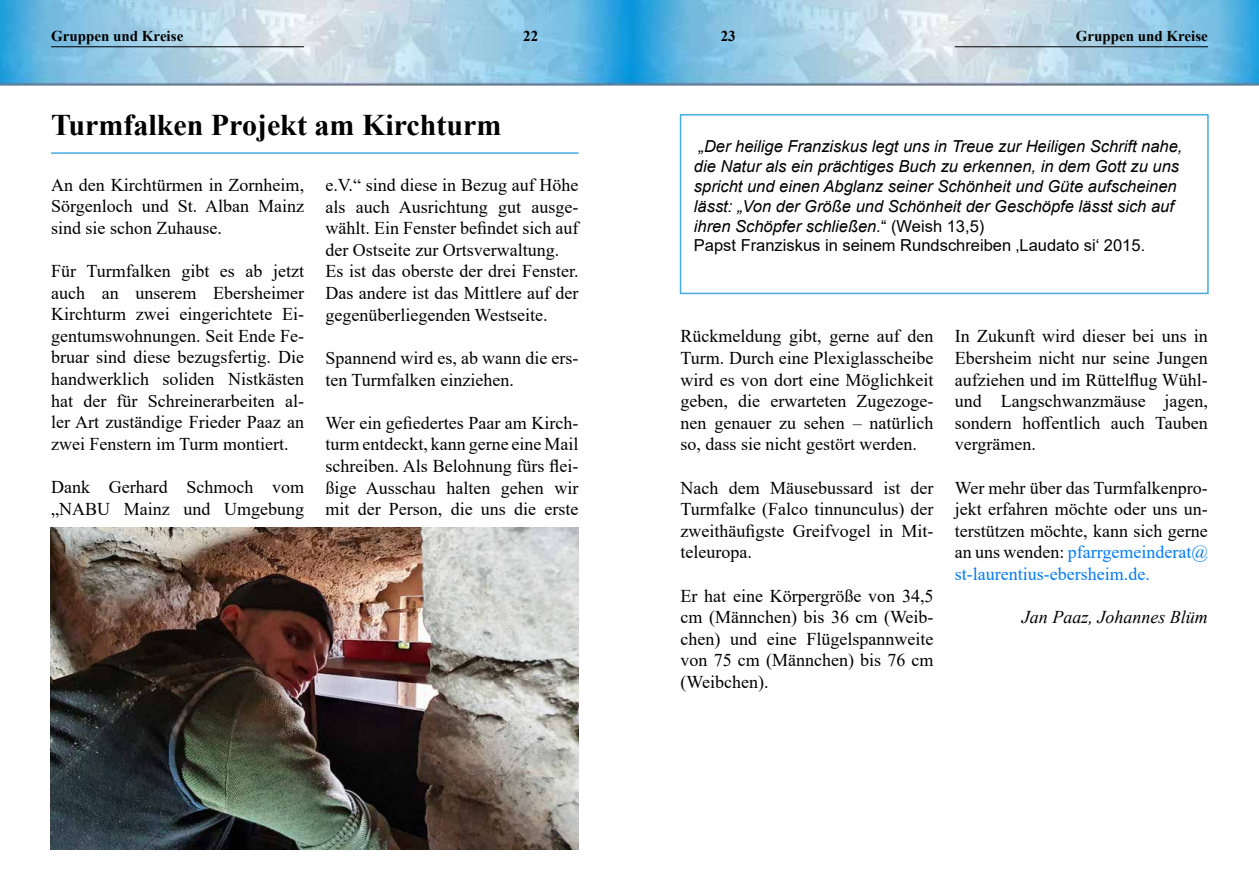
<style>
.page{position:relative;width:1259px;height:893px;background:#fff}
.page>*{position:absolute;margin:0;border:0;box-sizing:border-box;transform-origin:0 0}
.t1{font:700 30px "Times New Roman";color:#000}
.t2{font:18px/21.6px "Times New Roman";color:#000;text-align:justify}
.t3{font:italic 18px "Times New Roman";color:#000}
.t4{font:italic 16.5px/19.8px "Arial";color:#000}
.t5{font:700 15px "Times New Roman";color:#000}
.s1{font-style:normal}
.s2{color:#007bff}
</style>
<div class="page">
<img style="left:0;top:0;width:1259px;height:85px">
<hr style="left:51px;top:46px;width:253px;height:1px;background:#000">
<hr style="left:955px;top:46px;width:253px;height:1px;background:#000">
<hr style="left:51px;top:152px;width:527px;height:2px;background:#45ade0">
<img style="left:51px;top:527px;width:527px;height:323px">
<div style="left:680px;top:114px;width:528px;height:180px;border:2px solid #45ade0"></div>
<p class="t5" style="left:51px;top:25px;width:134px">Gruppen und Kreise</p>
<p class="t5" style="left:523px;top:25px;width:16px">22</p>
<p class="t5" style="left:721px;top:25px;width:16px">23</p>
<p class="t5" style="left:1075px;top:25px;width:134px">Gruppen und Kreise</p>
<h1 class="t1" style="left:51px;top:103px;width:452px">Turmfalken Projekt am Kirchturm</h1>
<p class="t2" style="left:51px;top:173px;width:255px">An den Kirchtürmen in Zornheim, Sörgenloch und St. Alban Mainz sind sie schon Zuhause.</p>
<p class="t2" style="left:51px;top:260px;width:255px">Für Turmfalken gibt es ab jetzt auch an unserem Ebersheimer Kirchturm zwei eingerichtete Ei&shy;gentumswohnungen. Seit Ende Fe&shy;bruar sind diese bezugsfertig. Die handwerklich soliden Nistkästen hat der für Schreinerarbeiten al&shy;ler Art zuständige Frieder Paaz an zwei Fenstern im Turm montiert.</p>
<p class="t2" style="left:51px;top:476px;width:255px">Dank Gerhard Schmoch vom „NABU Mainz und Umgebung</p>
<p class="t2" style="left:325px;top:174px;width:255px;text-align:left">e.V.“ sind diese in Bezug auf Höhe als auch Ausrichtung gut ausge&shy;wählt. Ein Fenster befindet sich auf der Ostseite zur Ortsverwaltung.<br>Es ist das oberste der drei Fenster.<br>Das andere ist das Mittlere auf der gegenüberliegenden Westseite.</p>
<p class="t2" style="left:325px;top:346px;width:254px">Spannend wird es, ab wann die ers&shy;ten Turmfalken einziehen.</p>
<p class="t2" style="left:325px;top:411px;width:255px">Wer ein gefiedertes Paar am Kirch&shy;turm entdeckt, kann gerne eine Mail schreiben. Als Belohnung fürs flei&shy;ßige Ausschau halten gehen wir mit der Person, die uns die erste</p>
<p class="t4" style="left:694px;top:137px;width:490px">„Der heilige Franziskus legt uns in Treue zur Heiligen Schrift nahe, die Natur als ein prächtiges Buch zu erkennen, in dem Gott zu uns spricht und einen Abglanz seiner Schönheit und Güte aufscheinen lässt: „Von der Größe und Schönheit der Geschöpfe lässt sich auf ihren Schöpfer schließen.<span class="s1">“ (Weish 13,5)<br>Papst Franziskus in seinem Rundschreiben ‚Laudato si‘ 2015.</span></p>
<p class="t2" style="left:680px;top:325px;width:255px">Rückmeldung gibt, gerne auf den Turm. Durch eine Plexiglasscheibe wird es von dort eine Möglichkeit geben, die erwarteten Zugezoge&shy;nen genauer zu sehen – natürlich so, dass sie nicht gestört werden.</p>
<p class="t2" style="left:680px;top:476px;width:255px">Nach dem Mäusebussard ist der Turmfalke (Falco tinnunculus) der zweithäufigste Greifvogel in Mit&shy;teleuropa.</p>
<p class="t2" style="left:680px;top:584px;width:255px">Er hat eine Körpergröße von 34,5 cm (Männchen) bis 36 cm (Weib&shy;chen) und eine Flügelspannweite von 75 cm (Männchen) bis 76 cm (Weibchen).</p>
<p class="t2" style="left:955px;top:325px;width:255px">In Zukunft wird dieser bei uns in Ebersheim nicht nur seine Jungen aufziehen und im Rüttelflug Wühl&shy;und Langschwanzmäuse jagen, sondern hoffentlich auch Tauben vergrämen.</p>
<p class="t2" style="left:955px;top:476px;width:255px">Wer mehr über das Turmfalkenpro&shy;jekt erfahren möchte oder uns un&shy;terstützen möchte, kann sich gerne an uns wenden: <span class="s2">pfarrgemeinderat@ st-laurentius-ebersheim.de.</span></p>
<p class="t3" style="left:1022px;top:605px;width:187px">Jan Paaz, Johannes Blüm</p>
</div>
